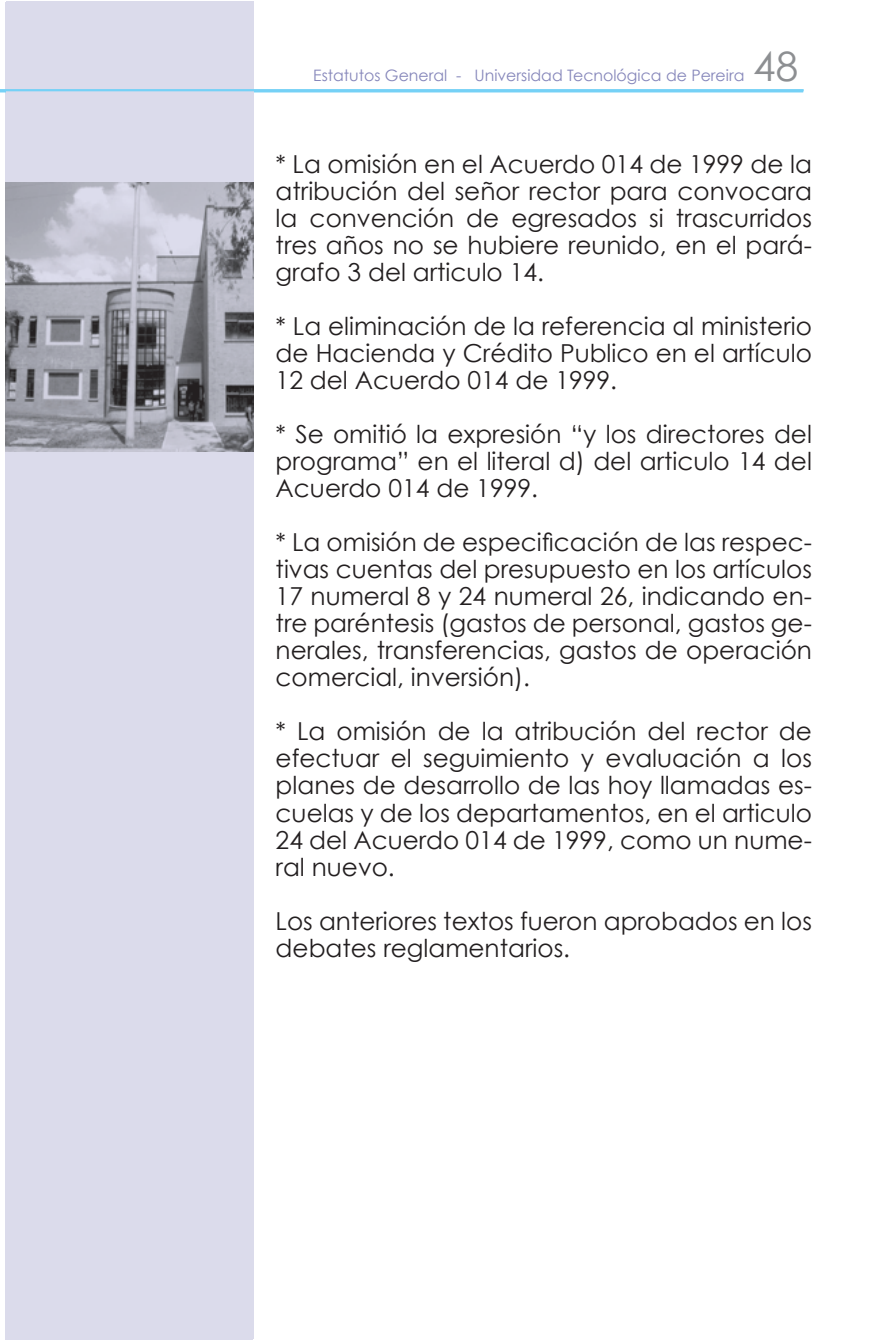
<style>
.page{position:relative;width:893px;height:1340px;background:#fff}
.page>*{position:absolute;margin:0;border:0;box-sizing:border-box;transform-origin:0 0}
.t1{font:40.5px "Century Gothic";color:#8d8f92}
.t2{font:24.75px/27px "Century Gothic";color:#231f20;text-align:justify}
.t3{font:15.75px "Century Gothic";color:#8586ba}
</style>
<div class="page">
<hr style="left:0;top:90px;width:803px;height:2px;background:#75d1f6">
<div style="left:6px;top:1px;width:247px;height:1337px;background:#dbdbeb"></div>
<img style="left:6px;top:183px;width:247px;height:268px">
<hr style="left:0;top:89px;width:804px;height:2px;background:#75d1f6">
<p class="t3" style="left:313px;top:66px;width:433px">Estatutos General - Universidad Tecnológica de Pereira</p>
<h1 class="t1" style="left:753px;top:42px;width:46px">48</h1>
<p class="t2" style="left:276px;top:150px;width:538px">* La omisión en el Acuerdo 014 de 1999 de la atribución del señor rector para convocara la convención de egresados si trascurridos tres años no se hubiere reunido, en el pará&shy;grafo 3 del articulo 14.</p>
<p class="t2" style="left:276px;top:312px;width:538px">* La eliminación de la referencia al ministerio de Hacienda y Crédito Publico en el artículo 12 del Acuerdo 014 de 1999.</p>
<p class="t2" style="left:276px;top:420px;width:538px">* Se omitió la expresión “y los directores del programa” en el literal d) del articulo 14 del Acuerdo 014 de 1999.</p>
<p class="t2" style="left:276px;top:528px;width:538px">* La omisión de especificación de las respec&shy;tivas cuentas del presupuesto en los artículos 17 numeral 8 y 24 numeral 26, indicando en&shy;tre paréntesis (gastos de personal, gastos ge&shy;nerales, transferencias, gastos de operación comercial, inversión).</p>
<p class="t2" style="left:276px;top:717px;width:538px">* La omisión de la atribución del rector de efectuar el seguimiento y evaluación a los planes de desarrollo de las hoy llamadas es&shy;cuelas y de los departamentos, en el articulo 24 del Acuerdo 014 de 1999, como un nume&shy;ral nuevo.</p>
<p class="t2" style="left:276px;top:906px;width:538px">Los anteriores textos fueron aprobados en los debates reglamentarios.</p>
</div>
